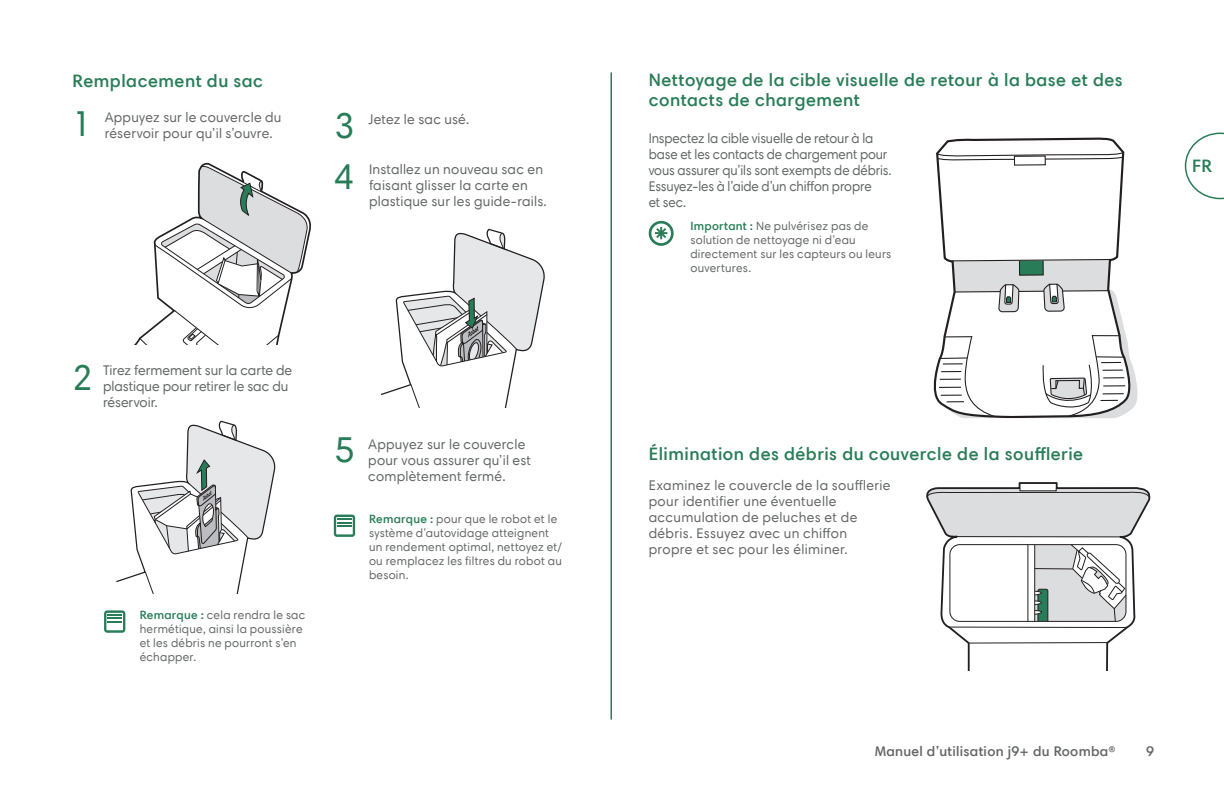
<style>
.page{position:relative;width:1224px;height:792px;background:#fff}
.page>*{position:absolute;margin:0;border:0;box-sizing:border-box;transform-origin:0 0}
._2018_Numbering{font:36px "Harmonia Sans Pro";color:#287d58}
._2018_Headline_2{font:600 18px/20px "Harmonia Sans Pro";letter-spacing:.03em;color:#287d58}
._2018_Body_Copy_1{font:14px/16px "Harmonia Sans Pro";letter-spacing:.015em;color:#646666}
._2018_Body_Copy_1-2{font:14px/16px "Harmonia Sans Pro";letter-spacing:-.01em;color:#646666;scale:.96 1}
._2018_Body_Copy_1-3{font:14px/16px "Harmonia Sans Pro";letter-spacing:-.005em;color:#646666}
.t1{font:600 14px "Harmonia Sans Pro";letter-spacing:.02em;color:#646666}
._2018_NOTE_Copy{font:12px/14px "Harmonia Sans Pro";letter-spacing:.02em;color:#646666}
.s1{font-weight:600;color:#287d58}
</style>
<div class="page">
<svg style="left:1185px;top:133px;width:39px;height:66px"></svg>
<hr style="left:610px;top:72px;width:2px;height:648px;background:#287d58">
<svg style="left:135px;top:165px;width:174px;height:179px"></svg>
<svg style="left:116px;top:421px;width:160px;height:173px"></svg>
<svg style="left:381px;top:229px;width:164px;height:178px"></svg>
<svg style="left:334px;top:515px;width:21px;height:22px"></svg>
<svg style="left:104px;top:610px;width:21px;height:23px"></svg>
<svg style="left:933px;top:482px;width:208px;height:189px"></svg>
<hr style="left:969px;top:642px;width:139px;height:1px;background:#231f20">
<svg style="left:926px;top:488px;width:225px;height:140px"></svg>
<svg style="left:649px;top:221px;width:25px;height:25px"></svg>
<svg style="left:933px;top:137px;width:191px;height:262px"></svg>
<svg style="left:936px;top:151px;width:189px;height:10px"></svg>
<div style="left:1014px;top:156px;width:32px;height:10px;border:1px solid #231f20"></div>
<svg style="left:936px;top:258px;width:202px;height:160px"></svg>
<p class="_2018_Headline_2" style="left:72px;top:71px;width:192px">Remplacement du sac</p>
<p class="_2018_Numbering" style="left:72px;top:101px;width:22px">1</p>
<p class="_2018_Body_Copy_1" style="left:105px;top:110px;width:178px">Appuyez sur le couvercle du</p>
<p class="_2018_Body_Copy_1" style="left:105px;top:126px;width:170px">réservoir pour qu’il s’ouvre.</p>
<p class="_2018_Numbering" style="left:334px;top:103px;width:22px">3</p>
<p class="_2018_Numbering" style="left:334px;top:154px;width:22px">4</p>
<p class="_2018_Body_Copy_1" style="left:369px;top:111px;width:102px">Jetez le sac usé.</p>
<p class="_2018_Body_Copy_1" style="left:369px;top:161px;width:179px">Installez un nouveau sac en faisant glisser la carte en plastique sur les guide-rails.</p>
<p class="_2018_Numbering" style="left:72px;top:355px;width:22px">2</p>
<p class="_2018_Body_Copy_1-3" style="left:103px;top:362px;width:191px">Tirez fermement sur la carte de plastique pour retirer le sac du réservoir.</p>
<p class="_2018_NOTE_Copy" style="left:140px;top:608px;width:167px"><span class="s1">Remarque :</span> cela rendra le sac hermétique, ainsi la poussière et les débris ne pourront s’en échapper.</p>
<p class="_2018_Numbering" style="left:335px;top:427px;width:22px">5</p>
<p class="_2018_Body_Copy_1" style="left:368px;top:436px;width:164px">Appuyez sur le couvercle pour vous assurer qu’il est complètement fermé.</p>
<p class="_2018_NOTE_Copy" style="left:369px;top:512px;width:195px"><span class="s1">Remarque :</span> pour que le robot et le système d’autovidage atteignent un rendement optimal, nettoyez et/ ou remplacez les filtres du robot au besoin.</p>
<p class="_2018_Headline_2" style="left:649px;top:69px;width:475px">Nettoyage de la cible visuelle de retour à la base et des contacts de chargement</p>
<p class="_2018_Body_Copy_1-2" style="left:649px;top:130px;width:255px">Inspectez la cible visuelle de retour à la base et les contacts de chargement pour vous assurer qu’ils sont exempts de débris.<br>Essuyez-les à l’aide d’un chiffon propre<br>et sec.</p>
<p class="_2018_NOTE_Copy" style="left:690px;top:218px;width:202px"><span class="s1">Important :</span> Ne pulvérisez pas de solution de nettoyage ni d’eau directement sur les capteurs ou leurs ouvertures.</p>
<p class="_2018_Headline_2" style="left:649px;top:444px;width:436px">Élimination des débris du couvercle de la soufflerie</p>
<p class="_2018_Body_Copy_1" style="left:649px;top:477px;width:243px">Examinez le couvercle de la soufflerie pour identifier une éventuelle accumulation de peluches et de débris. Essuyez avec un chiffon propre et sec pour les éliminer.</p>
<p class="_2018_Headline_2" style="left:1192px;top:156px;width:21px">FR</p>
<p class="t1" style="left:875px;top:742px;width:242px">Manuel d’utilisation j9+ du Roomba®</p>
<p class="t1" style="left:1146px;top:742px;width:9px">9</p>
</div>
